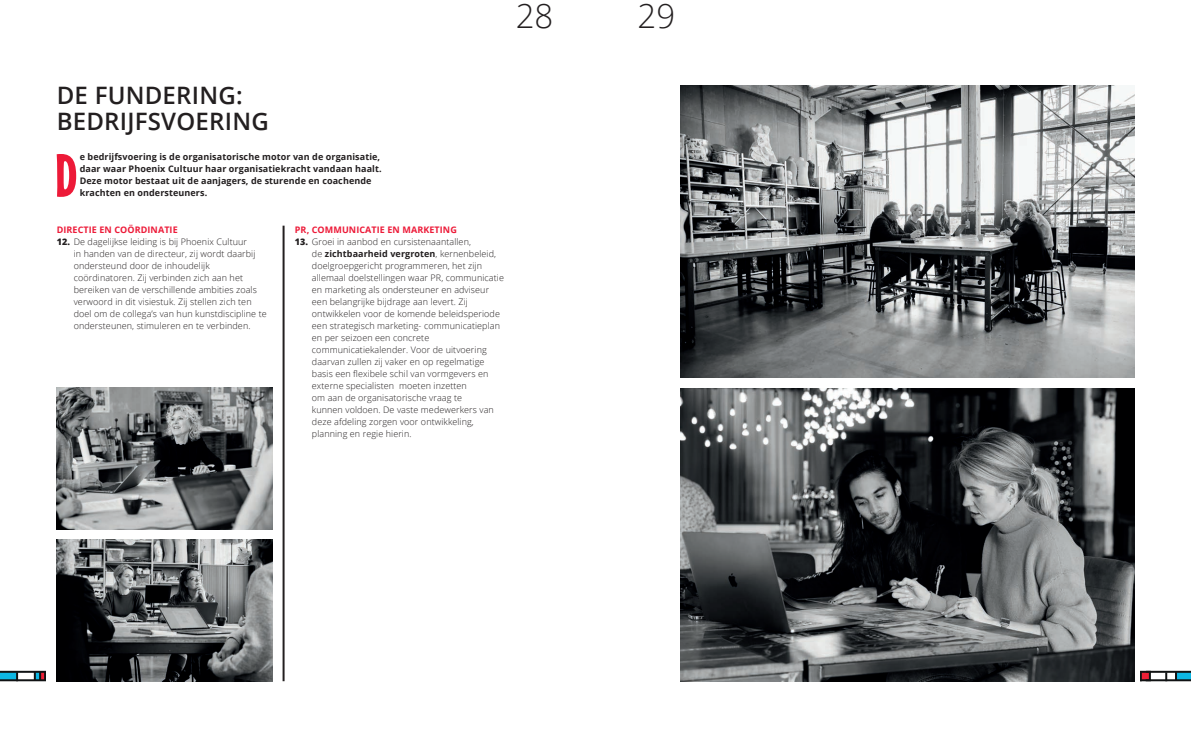
<style>
.page{position:relative;width:1191px;height:738px;background:#fff}
.page>*{position:absolute;margin:0;border:0;box-sizing:border-box;transform-origin:0 0}
.t1{font:61px "Las Vegas OT Jackpot";color:#ed1a38}
.t2{font:300 33px "Open Sans";color:#231f20}
.t3{font:600 24px/26px "Open Sans";letter-spacing:.01em;color:#231f20}
.t4{font:300 9px/12px "Open Sans";letter-spacing:.01em;color:#231f20}
.t5{font:700 9px/12px "Open Sans";letter-spacing:.01em;color:#231f20}
.t6{font:700 9px "Open Sans";letter-spacing:.01em;color:#ed1a38}
.s1{font-weight:800}
.s2{font-weight:700}
</style>
<div class="page">
<svg style="left:18px;top:672px;width:16px;height:6px"></svg>
<svg style="left:0;top:672px;width:16px;height:6px"></svg>
<svg style="left:16px;top:672px;width:2px;height:6px"></svg>
<hr style="left:0;top:678px;width:45px;height:2px;background:#111314">
<svg style="left:34px;top:672px;width:11px;height:8px"></svg>
<hr style="left:0;top:670px;width:45px;height:2px;background:#111314">
<svg style="left:1150px;top:672px;width:25px;height:6px"></svg>
<svg style="left:1140px;top:670px;width:10px;height:10px"></svg>
<svg style="left:1177px;top:672px;width:14px;height:6px"></svg>
<svg style="left:1165px;top:672px;width:2px;height:6px"></svg>
<svg style="left:1175px;top:672px;width:2px;height:6px"></svg>
<hr style="left:1145px;top:678px;width:46px;height:2px;background:#111314">
<hr style="left:1146px;top:670px;width:45px;height:2px;background:#111314">
<hr style="left:282px;top:225px;width:2px;height:455px;background:#231f20">
<img style="left:680px;top:388px;width:454px;height:292px">
<img style="left:57px;top:539px;width:215px;height:141px">
<img style="left:57px;top:387px;width:215px;height:142px">
<img style="left:680px;top:85px;width:454px;height:292px">
<h2 class="t2" style="left:515px;top:-6px;width:39px">28</h2>
<h2 class="t2" style="left:637px;top:-6px;width:39px">29</h2>
<h3 class="t3" style="left:57px;top:81px;width:214px">DE FUNDERING:<br>BEDRIJFSVOERING</h3>
<h1 class="t1" style="left:55px;top:142px;width:24px">D</h1>
<p class="t5" style="left:80px;top:150px;width:303px">e bedrijfsvoering is de organisatorische motor van de organisatie, daar waar Phoenix Cultuur haar organisatiekracht vandaan haalt.<br>Deze motor bestaat uit de aanjagers, de sturende en coachende krachten en ondersteuners.</p>
<p class="t6" style="left:57px;top:223px;width:122px">DIRECTIE EN COÖRDINATIE</p>
<p class="t4" style="left:74px;top:235px;width:195px;text-indent:-17px"><span class="s1">12.</span> De dagelijkse leiding is bij Phoenix Cultuur<br>in handen van de directeur, zij wordt daarbij ondersteund door de inhoudelijk coördinatoren. Zij verbinden zich aan het bereiken van de verschillende ambities zoals verwoord in dit visiestuk. Zij stellen zich ten doel om de collega’s van hun kunstdiscipline te ondersteunen, stimuleren en te verbinden.</p>
<p class="t6" style="left:295px;top:223px;width:163px">PR, COMMUNICATIE EN MARKETING</p>
<p class="t4" style="left:312px;top:235px;width:193px;text-indent:-17px"><span class="s1">13.</span> Groei in aanbod en cursistenaantallen,<br>de <span class="s2">zichtbaarheid vergroten</span>, kernenbeleid, doelgroepgericht programmeren, het zijn allemaal doelstellingen waar PR, communicatie en marketing als ondersteuner en adviseur een belangrijke bijdrage aan levert. Zij ontwikkelen voor de komende beleidsperiode een strategisch marketing- communicatieplan en per seizoen een concrete communicatiekalender. Voor de uitvoering daarvan zullen zij vaker en op regelmatige basis een flexibele schil van vormgevers en externe specialisten moeten inzetten<br>om aan de organisatorische vraag te<br>kunnen voldoen. De vaste medewerkers van deze afdeling zorgen voor ontwikkeling, planning en regie hierin.</p>
</div>
